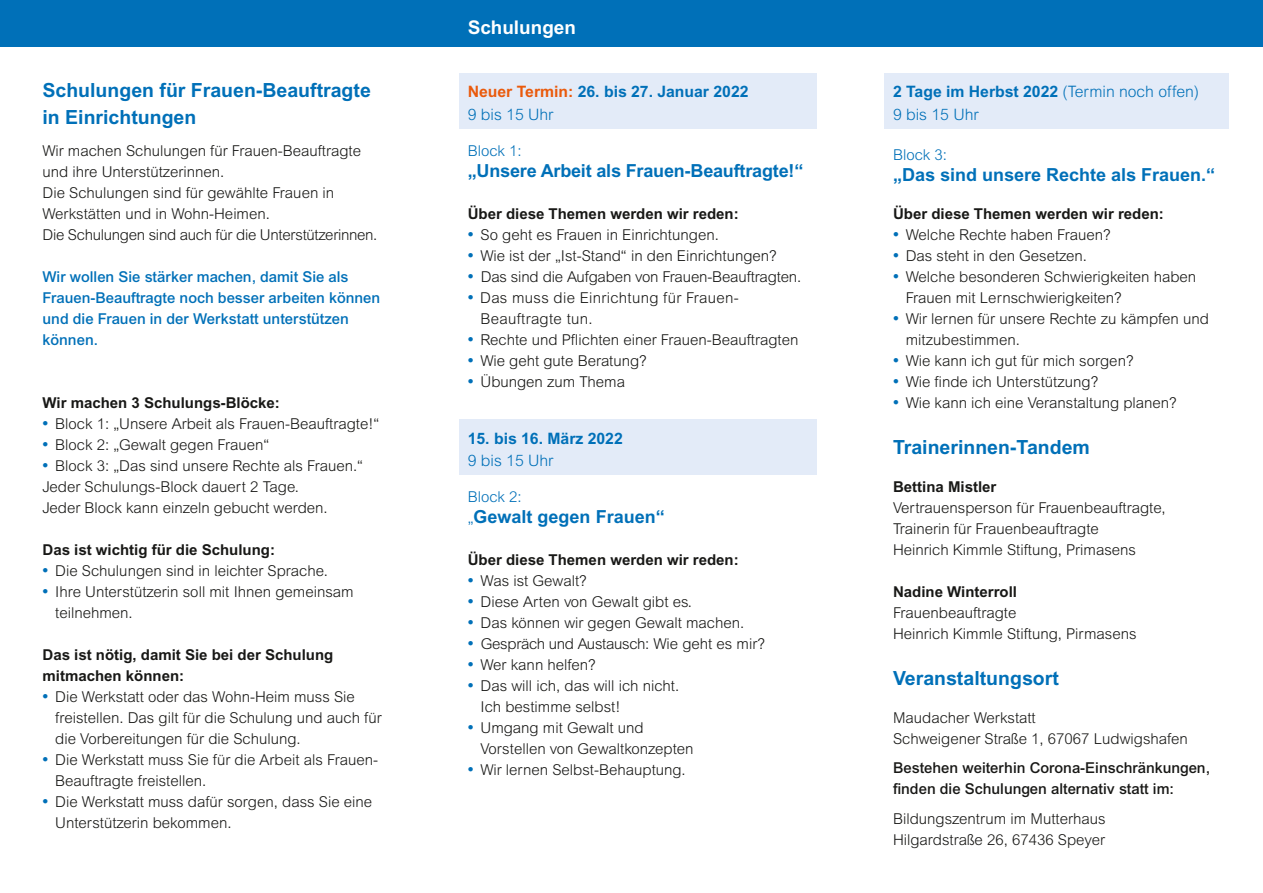
<style>
.page{position:relative;width:1263px;height:893px;background:#fff}
.page>*{position:absolute;margin:0;border:0;box-sizing:border-box;transform-origin:0 0}
.t1{font:700 19.5px/27px "Arial MT Std";color:#0070b8}
.t2{font:700 18.9px "Arial MT Std";color:#fff}
.t3{font:700 18px "Arial MT Std";color:#0070b8}
.t4{font:700 15.75px/22.5px "Arial MT Std";color:#0070b8}
.t5{font:300 15.75px/22.5px "Arial MT Std";color:#0070b8}
.t6{font:300 15px/21px "Arial MT Std";color:#181816}
.t7{font:700 15px/21px "Arial MT Std";color:#181816}
.t8{font:500 15px/21px "Arial MT Pro";color:#0070b8}
.t9{font:500 15px/21px "Arial MT Pro";color:#181816}
.t10{font:300 15px/21px "Arial MT Std";letter-spacing:.02em;color:#181816}
.t11{font:300 15px "Arial MT Std";letter-spacing:-.02em;color:#181816}
.t12{font:300 15px "Arial MT Std";color:#0070b8}
.s1{font-family:"Arial MT Pro";font-weight:500;font-size:16.5px;color:#0070b8}
.s2{color:#ea5a0c}
.s3{font-weight:300}
.s4{font-weight:300;font-size:15px}
.s5{font-weight:700}
</style>
<div class="page">
<div style="left:0;top:0;width:1263px;height:47px;background:#0070b8"></div>
<div style="left:459px;top:73px;width:357px;height:55px;background:#e3ebf8"></div>
<div style="left:459px;top:419px;width:357px;height:56px;background:#e3ebf8"></div>
<div style="left:884px;top:73px;width:345px;height:55px;background:#e3ebf8"></div>
<h1 class="t1" style="left:43px;top:77px;width:330px">Schulungen für Frauen-Beauftragte in Einrichtungen</h1>
<p class="t6" style="left:43px;top:140px;width:336px">Wir machen Schulungen für Frauen-Beauftragte und ihre Unterstützerinnen.<br>Die Schulungen sind für gewählte Frauen in Werkstätten und in Wohn-Heimen.<br>Die Schulungen sind auch für die Unterstützerinnen.</p>
<p class="t8" style="left:43px;top:267px;width:339px">Wir wollen Sie stärker machen, damit Sie als Frauen-Beauftragte noch besser arbeiten können und die Frauen in der Werkstatt unterstützen können.</p>
<p class="t7" style="left:43px;top:392px;width:239px">Wir machen 3 Schulungs-Blöcke:</p>
<p class="t6" style="left:43px;top:413px;width:338px"><span class="s1">•</span> Block 1: „Unsere Arbeit als Frauen-Beauftragte!“</p>
<p class="t6" style="left:43px;top:434px;width:228px"><span class="s1">•</span> Block 2: „Gewalt gegen Frauen“</p>
<p class="t6" style="left:43px;top:455px;width:322px"><span class="s1">•</span> Block 3: „Das sind unsere Rechte als Frauen.“<br>Jeder Schulungs-Block dauert 2 Tage.<br>Jeder Block kann einzeln gebucht werden.</p>
<p class="t7" style="left:43px;top:539px;width:234px">Das ist wichtig für die Schulung:</p>
<p class="t6" style="left:43px;top:560px;width:287px"><span class="s1">•</span> Die Schulungen sind in leichter Sprache.</p>
<p class="t6" style="left:55px;top:581px;width:300px;text-indent:-13px"><span class="s1">•</span> Ihre Unterstützerin soll mit Ihnen gemeinsam teilnehmen.</p>
<p class="t7" style="left:43px;top:644px;width:292px">Das ist nötig, damit Sie bei der Schulung mitmachen können:</p>
<p class="t6" style="left:55px;top:686px;width:328px;text-indent:-13px"><span class="s1">•</span> Die Werkstatt oder das Wohn-Heim muss Sie freistellen. Das gilt für die Schulung und auch für die Vorbereitungen für die Schulung.</p>
<p class="t6" style="left:55px;top:749px;width:324px;text-indent:-13px"><span class="s1">•</span> Die Werkstatt muss Sie für die Arbeit als Frauen-<br>Beauftragte freistellen.</p>
<p class="t6" style="left:55px;top:791px;width:318px;text-indent:-13px"><span class="s1">•</span> Die Werkstatt muss dafür sorgen, dass Sie eine<br>Unterstützerin bekommen.</p>
<p class="t2" style="left:468px;top:16px;width:110px">Schulungen</p>
<p class="t4" style="left:468px;top:80px;width:282px"><span class="s2">Neuer Termin:</span> 26. bis 27. Januar 2022<br><span class="s3">9 bis 15 Uhr</span></p>
<p class="t12" style="left:468px;top:142px;width:55px">Block 1:</p>
<p class="t3" style="left:468px;top:160px;width:337px">„Unsere Arbeit als Frauen-Beauftragte!“</p>
<p class="t7" style="left:468px;top:203px;width:272px">Über diese Themen werden wir reden:</p>
<p class="t6" style="left:468px;top:224px;width:253px"><span class="s1">•</span> So geht es Frauen in Einrichtungen.</p>
<p class="t6" style="left:468px;top:245px;width:310px"><span class="s1">•</span> Wie ist der „Ist-Stand“ in den Einrichtungen?</p>
<p class="t6" style="left:468px;top:266px;width:335px"><span class="s1">•</span> Das sind die Aufgaben von Frauen-Beauftragten.</p>
<p class="t10" style="left:480px;top:287px;width:260px;text-indent:-13px"><span class="s1">•</span> Das muss die Einrichtung für Frauen-<br>Beauftragte tun.</p>
<p class="t6" style="left:468px;top:329px;width:332px"><span class="s1">•</span> Rechte und Pflichten einer Frauen-Beauftragten</p>
<p class="t6" style="left:468px;top:350px;width:180px"><span class="s1">•</span> Wie geht gute Beratung?</p>
<p class="t6" style="left:468px;top:371px;width:159px"><span class="s1">•</span> Übungen zum Thema</p>
<p class="t4" style="left:468px;top:427px;width:156px">15. bis 16. März 2022</p>
<p class="t5" style="left:468px;top:450px;width:87px">9 bis 15 Uhr</p>
<p class="t12" style="left:468px;top:489px;width:55px">Block 2:</p>
<p class="t3" style="left:468px;top:506px;width:198px"><span class="s4">„</span>Gewalt gegen Frauen“</p>
<p class="t7" style="left:468px;top:549px;width:272px">Über diese Themen werden wir reden:</p>
<p class="t6" style="left:468px;top:571px;width:121px"><span class="s1">•</span> Was ist Gewalt?</p>
<p class="t6" style="left:468px;top:592px;width:226px"><span class="s1">•</span> Diese Arten von Gewalt gibt es.</p>
<p class="t6" style="left:468px;top:613px;width:278px"><span class="s1">•</span> Das können wir gegen Gewalt machen.</p>
<p class="t11" style="left:468px;top:636px;width:299px"><span class="s1">•</span> Gespräch und Austausch: Wie geht es mir?</p>
<p class="t6" style="left:468px;top:655px;width:129px"><span class="s1">•</span> Wer kann helfen?</p>
<p class="t6" style="left:480px;top:676px;width:200px;text-indent:-13px"><span class="s1">•</span> Das will ich, das will ich nicht.<br>Ich bestimme selbst!</p>
<p class="t6" style="left:480px;top:718px;width:214px;text-indent:-13px"><span class="s1">•</span> Umgang mit Gewalt und<br>Vorstellen von Gewaltkonzepten</p>
<p class="t6" style="left:468px;top:760px;width:219px"><span class="s1">•</span> Wir lernen Selbst-Behauptung.</p>
<p class="t5" style="left:893px;top:81px;width:308px"><span class="s5">2 Tage im Herbst 2022</span> (Termin noch offen)<br>9 bis 15 Uhr</p>
<p class="t12" style="left:893px;top:147px;width:55px">Block 3:</p>
<p class="t3" style="left:893px;top:164px;width:324px">„Das sind unsere Rechte als Frauen.“</p>
<p class="t7" style="left:893px;top:203px;width:272px">Über diese Themen werden wir reden:</p>
<p class="t6" style="left:893px;top:224px;width:219px"><span class="s1">•</span> Welche Rechte haben Frauen?</p>
<p class="t6" style="left:893px;top:245px;width:196px"><span class="s1">•</span> Das steht in den Gesetzen.</p>
<p class="t6" style="left:906px;top:266px;width:292px;text-indent:-13px"><span class="s1">•</span> Welche besonderen Schwierigkeiten haben<br>Frauen mit Lernschwierigkeiten?</p>
<p class="t6" style="left:906px;top:308px;width:305px;text-indent:-13px"><span class="s1">•</span> Wir lernen für unsere Rechte zu kämpfen und mitzubestimmen.</p>
<p class="t6" style="left:893px;top:350px;width:242px"><span class="s1">•</span> Wie kann ich gut für mich sorgen?</p>
<p class="t6" style="left:893px;top:371px;width:207px"><span class="s1">•</span> Wie finde ich Unterstützung?</p>
<p class="t6" style="left:893px;top:392px;width:285px"><span class="s1">•</span> Wie kann ich eine Veranstaltung planen?</p>
<h1 class="t1" style="left:893px;top:434px;width:198px">Trainerinnen-Tandem</h1>
<p class="t7" style="left:893px;top:476px;width:105px">Bettina Mistler</p>
<p class="t6" style="left:893px;top:497px;width:274px">Vertrauensperson für Frauenbeauftragte,<br>Trainerin für Frauenbeauftragte<br>Heinrich Kimmle Stiftung, Primasens</p>
<p class="t7" style="left:893px;top:581px;width:126px">Nadine Winterroll</p>
<p class="t6" style="left:893px;top:602px;width:245px">Frauenbeauftragte<br>Heinrich Kimmle Stiftung, Pirmasens</p>
<h1 class="t1" style="left:893px;top:665px;width:167px">Veranstaltungsort</h1>
<p class="t6" style="left:893px;top:707px;width:296px">Maudacher Werkstatt<br>Schweigener Straße 1, 67067 Ludwigshafen</p>
<p class="t9" style="left:893px;top:758px;width:318px">Bestehen weiterhin Corona-Einschränkungen, finden die Schulungen alternativ statt im:</p>
<p class="t6" style="left:893px;top:808px;width:214px">Bildungszentrum im Mutterhaus<br>Hilgardstraße 26, 67436 Speyer</p>
</div>
